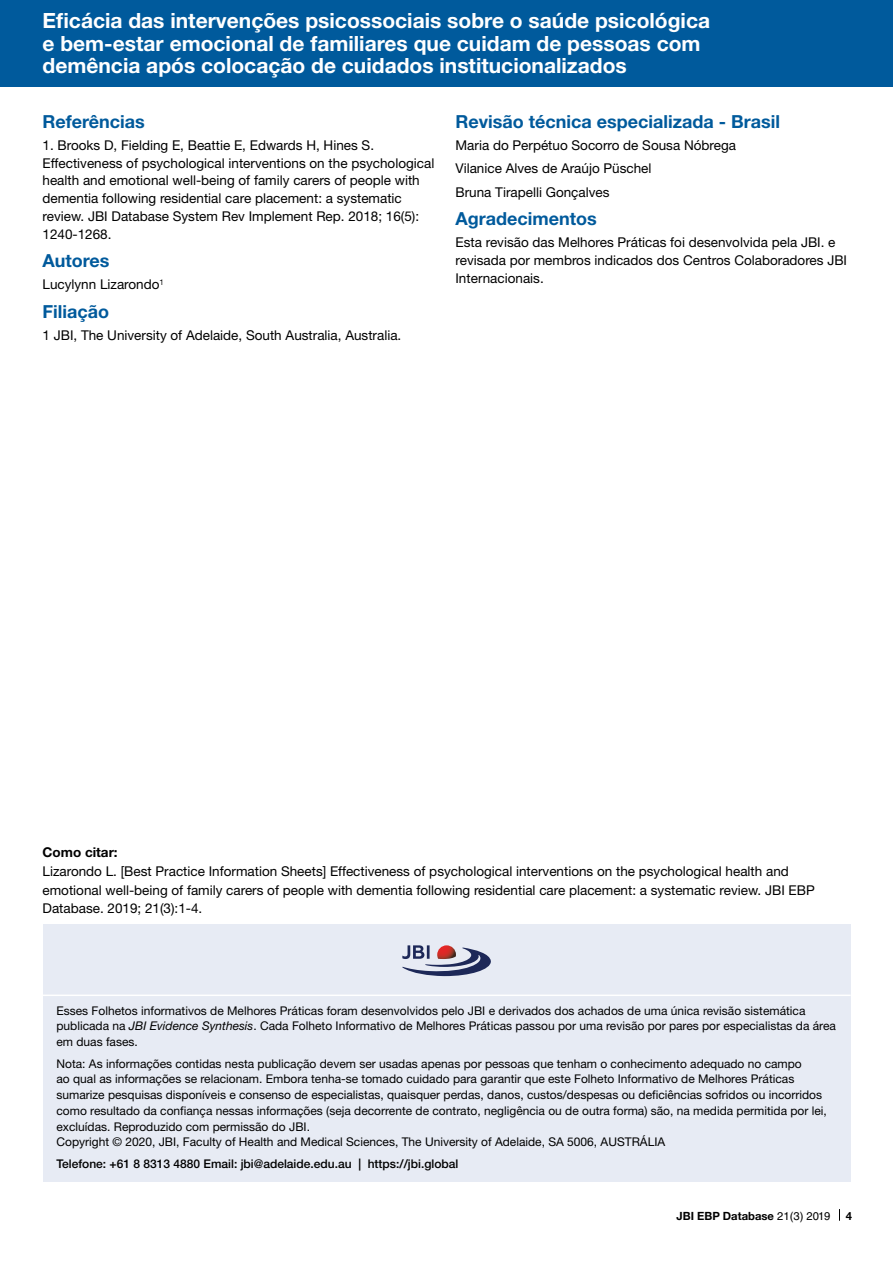
<style>
.page{position:relative;width:893px;height:1263px;background:#fff}
.page>*{position:absolute;margin:0;border:0;box-sizing:border-box;transform-origin:0 0}
.t1{font:700 21px/22.5px "Helvetica Neue LT Std";color:#fff}
.t2{font:700 18px "Helvetica Neue LT Std";color:#005a9c}
.t3{font:13.5px/17.7px "Helvetica Neue LT Std";color:#000}
.t4{font:700 13.5px "Helvetica Neue LT Std";color:#000}
.t5{font:12px/15.8px "Helvetica Neue LT Std";color:#000}
.t6{font:500 12px "Helvetica Neue LT Std";color:#000}
.t7{font:700 11.25px "Helvetica Neue";color:#000}
.s1{font-style:italic}
.s2{font-family:"Helvetica LT Std";font-weight:400}
</style>
<div class="page">
<svg style="left:839px;top:1209px;width:1px;height:12px"></svg>
<div style="left:0;top:0;width:893px;height:87px;background:#005a9c"></div>
<div style="left:43px;top:924px;width:807px;height:258px;background:#e7ebf4"></div>
<hr style="left:43px;top:994px;width:808px;height:2px;background:#fff">
<svg style="left:402px;top:945px;width:89px;height:31px"></svg>
<h1 class="t1" style="left:43px;top:9px;width:669px">Eficácia das intervenções psicossociais sobre o saúde psicológica e bem-estar emocional de familiares que cuidam de pessoas com demência após colocação de cuidados institucionalizados</h1>
<h2 class="t2" style="left:43px;top:110px;width:104px">Referências</h2>
<p class="t3" style="left:43px;top:136px;width:393px">1. Brooks D, Fielding E, Beattie E, Edwards H, Hines S.<br>Effectiveness of psychological interventions on the psychological health and emotional well-being of family carers of people with dementia following residential care placement: a systematic review. JBI Database System Rev Implement Rep. 2018; 16(5):<br>1240-1268.</p>
<h2 class="t2" style="left:43px;top:249px;width:69px">Autores</h2>
<p class="t3" style="left:43px;top:275px;width:123px">Lucylynn Lizarondo<sup>1</sup></p>
<h2 class="t2" style="left:43px;top:300px;width:68px">Filiação</h2>
<p class="t3" style="left:43px;top:326px;width:360px">1 JBI, The University of Adelaide, South Australia, Australia.</p>
<h2 class="t2" style="left:455px;top:110px;width:326px">Revisão técnica especializada - Brasil</h2>
<p class="t3" style="left:455px;top:133px;width:282px;line-height:23.2px">Maria do Perpétuo Socorro de Sousa Nóbrega<br>Vilanice Alves de Araújo Püschel<br>Bruna Tirapelli Gonçalves</p>
<h2 class="t2" style="left:455px;top:207px;width:143px">Agradecimentos</h2>
<p class="t3" style="left:455px;top:233px;width:393px">Esta revisão das Melhores Práticas foi desenvolvida pela JBI. e revisada por membros indicados dos Centros Colaboradores JBI<br>Internacionais.</p>
<p class="t4" style="left:43px;top:844px;width:77px">Como citar:</p>
<p class="t3" style="left:43px;top:861px;width:774px;line-height:18.8px">Lizarondo L. [Best Practice Information Sheets] Effectiveness of psychological interventions on the psychological health and emotional well-being of family carers of people with dementia following residential care placement: a systematic review. JBI EBP<br>Database. 2019; 21(3):1-4.</p>
<p class="t5" style="left:56px;top:1002px;width:781px">Esses Folhetos informativos de Melhores Práticas foram desenvolvidos pelo JBI e derivados dos achados de uma única revisão sistemática publicada na <span class="s1">JBI Evidence Synthesis</span>. Cada Folheto Informativo de Melhores Práticas passou por uma revisão por pares por especialistas da área em duas fases.</p>
<p class="t5" style="left:56px;top:1055px;width:772px">Nota: As informações contidas nesta publicação devem ser usadas apenas por pessoas que tenham o conhecimento adequado no campo<br>ao qual as informações se relacionam. Embora tenha-se tomado cuidado para garantir que este Folheto Informativo de Melhores Práticas sumarize pesquisas disponíveis e consenso de especialistas, quaisquer perdas, danos, custos/despesas ou deficiências sofridos ou incorridos como resultado da confiança nessas informações (seja decorrente de contrato, negligência ou de outra forma) são, na medida permitida por lei, excluídas. Reproduzido com permissão do JBI.<br>Copyright © 2020, JBI, Faculty of Health and Medical Sciences, The University of Adelaide, SA 5006, AUSTRÁLIA</p>
<p class="t6" style="left:56px;top:1157px;width:403px">Telefone: +61 8 8313 4880 Email: jbi@adelaide.edu.au | https://jbi.global</p>
<p class="t7" style="left:676px;top:1208px;width:155px">JBI EBP Database <span class="s2">21(3) 2019</span></p>
<p class="t7" style="left:846px;top:1208px;width:8px">4</p>
</div>
